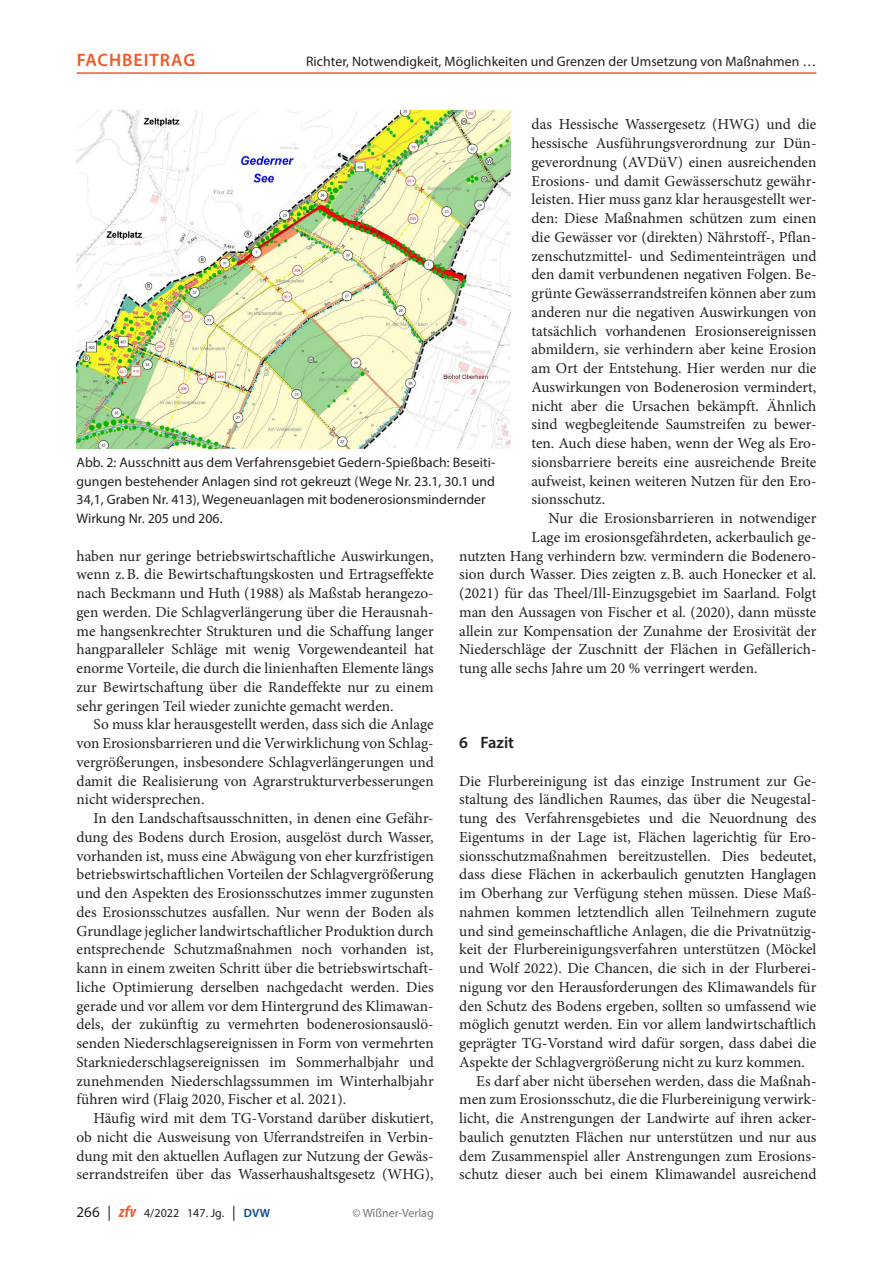
<style>
.page{position:relative;width:893px;height:1263px;background:#fff}
.page>*{position:absolute;margin:0;border:0;box-sizing:border-box;transform-origin:0 0}
.t1{font:600 18px "Myriad Pro";letter-spacing:.055em;color:#f15929}
._11_titel_1{font:600 16.5px "Myriad Pro";color:#231f20}
._01_normal{font:15.3px/18.8px "Minion Pro";color:#231f20;text-align:justify}
._01_normal_oEZ{font:15.3px/18.8px "Minion Pro";color:#231f20;text-align:justify}
._05_abb{font:13.8px/18.8px "Myriad Pro";letter-spacing:.005em;color:#231f20}
.t2{font:12px "Myriad Pro";letter-spacing:.005em;color:#231f20}
.t3{font:12px "Myriad Pro";color:#757679}
.s1{font-size:15px}
.s2{font-weight:700;font-style:italic;font-stretch:condensed;font-size:16.5px;color:#f15929}
.s3{font-weight:600;color:#014990}
</style>
<div class="page">
<img style="left:77px;top:111px;width:433px;height:337px">
<hr style="left:77px;top:72px;width:739px;height:2px;background:#f15929">
<p class="t1" style="left:77px;top:48px;width:120px">FACHBEITRAG</p>
<p class="_05_abb" style="left:306px;top:52px;width:512px">Richter, Notwendigkeit, Möglichkeiten und Grenzen der Umsetzung von Maßnahmen …</p>
<p class="_01_normal" style="left:531px;top:115px;width:286px">das Hessische Wassergesetz (HWG) und die hessische Ausführungsverordnung zur Dün&shy;geverordnung (AVDüV) einen ausreichenden Erosions- und damit Gewässerschutz gewähr&shy;leisten. Hier muss ganz klar herausgestellt wer&shy;den: Diese Maßnahmen schützen zum einen die Gewässer vor (direkten) Nährstoff-, Pflan&shy;zenschutzmittel- und Sedimenteinträgen und den damit verbundenen negativen Folgen. Be&shy;grünte Gewässerrandstreifen können aber zum anderen nur die negativen Auswirkungen von tatsächlich vorhandenen Erosionsereignissen abmildern, sie verhindern aber keine Erosion am Ort der Entstehung. Hier werden nur die Auswirkungen von Bodenerosion vermindert, nicht aber die Ursachen bekämpft. Ähnlich sind wegbegleitende Saumstreifen zu bewer&shy;ten. Auch diese haben, wenn der Weg als Ero&shy;sionsbarriere bereits eine ausreichende Breite aufweist, keinen weiteren Nutzen für den Ero&shy;sionsschutz.</p>
<p class="_01_normal" style="left:549px;top:509px;width:269px">Nur die Erosionsbarrieren in notwendiger</p>
<p class="_01_normal" style="left:531px;top:528px;width:286px">Lage im erosionsgefährdeten, ackerbaulich ge-</p>
<p class="_01_normal" style="left:459px;top:546px;width:359px">nutzten Hang verhindern bzw. vermindern die Bodenero-</p>
<p class="_01_normal" style="left:459px;top:565px;width:359px">sion durch Wasser. Dies zeigten z.B. auch Honecker et al.</p>
<p class="_01_normal" style="left:459px;top:584px;width:359px">(2021) für das Theel/Ill-Einzugsgebiet im Saarland. Folgt</p>
<p class="_01_normal" style="left:459px;top:603px;width:359px">man den Aussagen von Fischer et al. (2020), dann müsste</p>
<p class="_01_normal" style="left:459px;top:621px;width:359px">allein zur Kompensation der Zunahme der Erosivität der</p>
<p class="_01_normal" style="left:459px;top:640px;width:359px">Niederschläge der Zuschnitt der Flächen in Gefällerich-</p>
<p class="_01_normal" style="left:459px;top:659px;width:300px">tung alle sechs Jahre um 20 % verringert werden.</p>
<p class="_05_abb" style="left:77px;top:453px;width:420px">Abb. 2: Ausschnitt aus dem Verfahrensgebiet Gedern-Spießbach: Beseiti&shy;gungen bestehender Anlagen sind rot gekreuzt (Wege Nr. 23.1, 30.1 und 34,1, Graben Nr. 413), Wegeneuanlagen mit bodenerosionsmindernder Wirkung Nr. 205 und 206.</p>
<p class="_01_normal_oEZ" style="left:77px;top:546px;width:359px">haben nur geringe betriebswirtschaftliche Auswirkungen, wenn z.B. die Bewirtschaftungskosten und Ertragseffekte nach Beckmann und Huth (1988) als Maßstab herangezo&shy;gen werden. Die Schlagverlängerung über die Herausnah&shy;me hangsenkrechter Strukturen und die Schaffung langer hangparalleler Schläge mit wenig Vorgewendeanteil hat enorme Vorteile, die durch die linienhaften Elemente längs zur Bewirtschaftung über die Randeffekte nur zu einem sehr geringen Teil wieder zunichte gemacht werden.</p>
<p class="_01_normal" style="left:77px;top:715px;width:359px;text-indent:17px">So muss klar herausgestellt werden, dass sich die Anlage von Erosionsbarrieren und die Verwirklichung von Schlag&shy;vergrößerungen, insbesondere Schlagverlängerungen und damit die Realisierung von Agrarstrukturverbesserungen nicht widersprechen.</p>
<p class="_01_normal" style="left:77px;top:809px;width:359px;text-indent:17px">In den Landschaftsausschnitten, in denen eine Gefähr&shy;dung des Bodens durch Erosion, ausgelöst durch Wasser, vorhanden ist, muss eine Abwägung von eher kurzfristigen betriebswirtschaftlichen Vorteilen der Schlagvergrößerung und den Aspekten des Erosionsschutzes immer zugunsten des Erosionsschutzes ausfallen. Nur wenn der Boden als Grundlage jeglicher landwirtschaftlicher Produktion durch entsprechende Schutzmaßnahmen noch vorhanden ist, kann in einem zweiten Schritt über die betriebswirtschaft&shy;liche Optimierung derselben nachgedacht werden. Dies gerade und vor allem vor dem Hintergrund des Klimawan&shy;dels, der zukünftig zu vermehrten bodenerosionsauslö&shy;senden Niederschlagsereignissen in Form von vermehrten Starkniederschlagsereignissen im Sommerhalbjahr und zunehmenden Niederschlagssummen im Winterhalbjahr führen wird (Flaig 2020, Fischer et al. 2021).</p>
<p class="_01_normal" style="left:77px;top:1109px;width:359px;text-indent:17px">Häufig wird mit dem TG‑Vorstand darüber diskutiert, ob nicht die Ausweisung von Uferrandstreifen in Verbin&shy;dung mit den aktuellen Auflagen zur Nutzung der Gewäs&shy;serrandstreifen über das Wasserhaushaltsgesetz (WHG),</p>
<p class="_11_titel_1" style="left:459px;top:732px;width:56px">6 FAZIT</p>
<p class="_01_normal_oEZ" style="left:459px;top:771px;width:359px">Die Flurbereinigung ist das einzige Instrument zur Ge&shy;staltung des ländlichen Raumes, das über die Neugestal&shy;tung des Verfahrensgebietes und die Neuordnung des Eigentums in der Lage ist, Flächen lagerichtig für Ero&shy;sionsschutzmaßnahmen bereitzustellen. Dies bedeutet, dass diese Flächen in ackerbaulich genutzten Hanglagen im Oberhang zur Verfügung stehen müssen. Diese Maß&shy;nahmen kommen letztendlich allen Teilnehmern zugute und sind gemeinschaftliche Anlagen, die die Privatnützig&shy;keit der Flurbereinigungsverfahren unterstützen (Möckel und Wolf 2022). Die Chancen, die sich in der Flurberei&shy;nigung vor den Herausforderungen des Klimawandels für den Schutz des Bodens ergeben, sollten so umfassend wie möglich genutzt werden. Ein vor allem landwirtschaftlich geprägter TG‑Vorstand wird dafür sorgen, dass dabei die Aspekte der Schlagvergrößerung nicht zu kurz kommen.</p>
<p class="_01_normal" style="left:459px;top:1071px;width:359px;text-indent:17px">Es darf aber nicht übersehen werden, dass die Maßnah&shy;men zum Erosionsschutz, die die Flurbereinigung verwirk&shy;licht, die Anstrengungen der Landwirte auf ihren acker&shy;baulich genutzten Flächen nur unterstützen und nur aus dem Zusammenspiel aller Anstrengungen zum Erosions&shy;schutz dieser auch bei einem Klimawandel ausreichend</p>
<p class="t2" style="left:77px;top:1205px;width:195px"><span class="s1">266 |</span> <span class="s2">zfv</span> 4/2022 147. Jg. <span class="s1">|</span> <span class="s3">DVW</span></p>
<p class="t3" style="left:352px;top:1205px;width:83px">© Wißner-Verlag</p>
</div>
